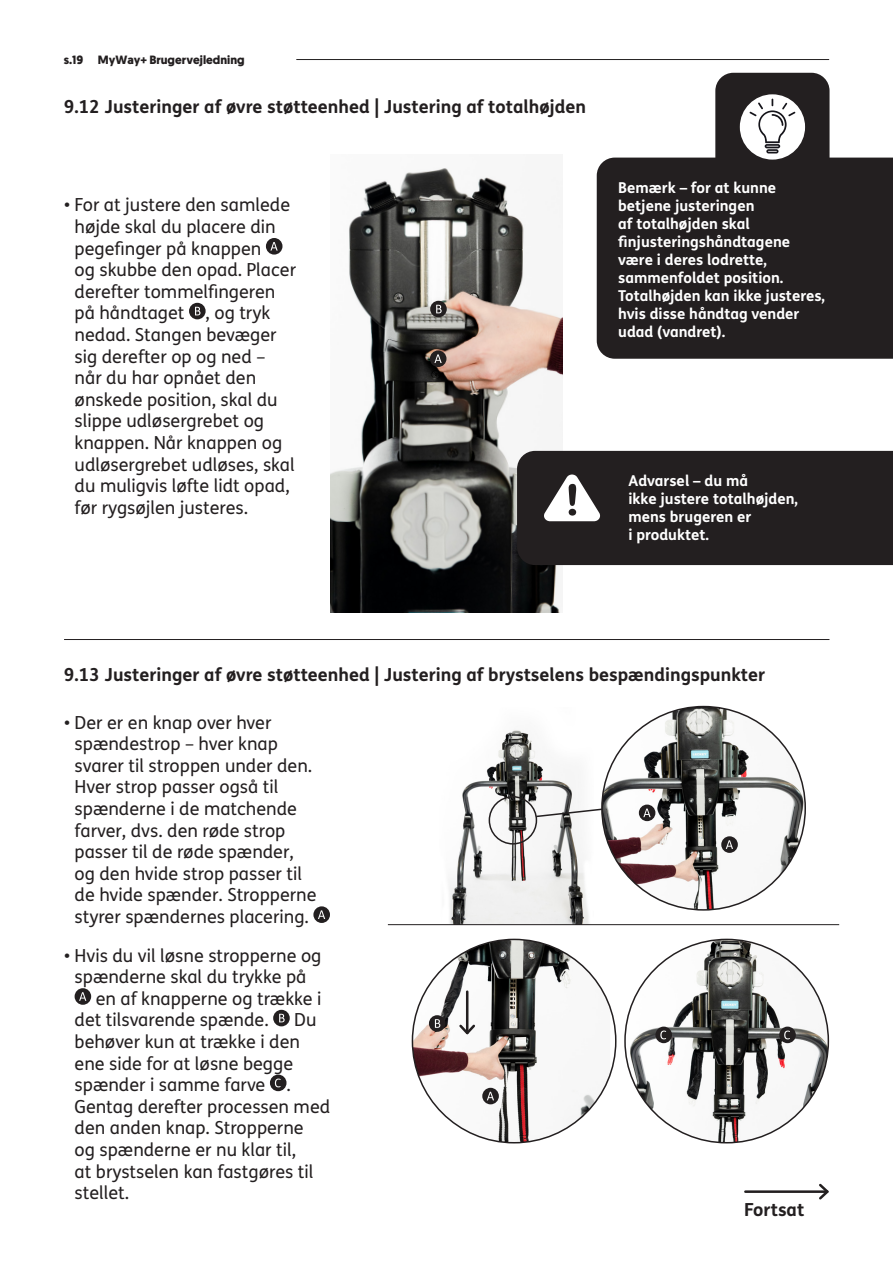
<style>
.page{position:relative;width:893px;height:1263px;background:#fff}
.page>*{position:absolute;margin:0;border:0;box-sizing:border-box;transform-origin:0 0}
.t1{font:18px/21.6px "FS Me";color:#231f20}
.t2{font:700 18px "FS Me";color:#231f20}
.t3{font:700 15px/18px "FS Me";color:#fff}
.t4{font:700 12px "Geomanist";color:#231f20}
</style>
<div class="page">
<hr style="left:297px;top:59px;width:532px;height:1px;background:#231f20">
<img style="left:449px;top:730px;width:140px;height:194px">
<img style="left:330px;top:168px;width:233px;height:444px">
<div style="left:597px;top:158px;width:296px;height:201px;background:#231f20"></div>
<svg style="left:313px;top:906px;width:17px;height:17px"></svg>
<svg style="left:318px;top:910px;width:7px;height:9px"></svg>
<div style="left:75px;top:988px;width:16px;height:17px;background:#231f20;border-radius:50%"></div>
<svg style="left:79px;top:992px;width:7px;height:9px"></svg>
<div style="left:273px;top:1010px;width:17px;height:16px;background:#231f20;border-radius:50%"></div>
<svg style="left:279px;top:1014px;width:6px;height:8px"></svg>
<div style="left:270px;top:1074px;width:16px;height:17px;background:#231f20;border-radius:50%"></div>
<svg style="left:275px;top:1078px;width:6px;height:9px"></svg>
<div style="left:266px;top:238px;width:16px;height:17px;background:#231f20;border-radius:50%"></div>
<svg style="left:270px;top:242px;width:8px;height:9px"></svg>
<div style="left:189px;top:303px;width:17px;height:16px;background:#231f20;border-radius:50%"></div>
<svg style="left:195px;top:307px;width:5px;height:8px"></svg>
<svg style="left:715px;top:73px;width:114px;height:164px"></svg>
<hr style="left:64px;top:639px;width:765px;height:1px;background:#231f20">
<hr style="left:388px;top:924px;width:451px;height:1px;background:#231f20">
<img style="left:602px;top:706px;width:203px;height:204px;border-radius:102px">
<img style="left:412px;top:939px;width:198px;height:204px">
<img style="left:625px;top:939px;width:203px;height:204px;border-radius:102px">
<div style="left:489px;top:796px;width:48px;height:48px;border:2px solid #231f20;border-radius:50%"></div>
<svg style="left:534px;top:807px;width:70px;height:11px"></svg>
<div style="left:482px;top:1088px;width:17px;height:16px;background:#231f20;border-radius:50%"></div>
<svg style="left:487px;top:1092px;width:7px;height:8px"></svg>
<div style="left:721px;top:836px;width:17px;height:17px;background:#231f20;border-radius:50%"></div>
<svg style="left:726px;top:840px;width:7px;height:9px"></svg>
<div style="left:639px;top:804px;width:16px;height:17px;background:#231f20;border-radius:50%"></div>
<svg style="left:643px;top:808px;width:8px;height:9px"></svg>
<hr style="left:466px;top:992px;width:2px;height:41px;background:#231f20">
<svg style="left:457px;top:1022px;width:20px;height:15px"></svg>
<div style="left:429px;top:1015px;width:16px;height:17px;background:#231f20;border-radius:50%"></div>
<svg style="left:435px;top:1019px;width:5px;height:9px"></svg>
<div style="left:655px;top:1026px;width:17px;height:17px;background:#231f20;border-radius:50%"></div>
<svg style="left:660px;top:1030px;width:6px;height:9px"></svg>
<div style="left:779px;top:1026px;width:17px;height:17px;background:#231f20;border-radius:50%"></div>
<svg style="left:784px;top:1030px;width:6px;height:9px"></svg>
<div style="left:517px;top:451px;width:376px;height:114px;background:#231f20"></div>
<hr style="left:745px;top:1190px;width:82px;height:3px;background:#231f20">
<svg style="left:817px;top:1183px;width:12px;height:17px"></svg>
<div style="left:430px;top:350px;width:16px;height:17px;background:#231f20;border-radius:50%"></div>
<svg style="left:434px;top:354px;width:8px;height:9px"></svg>
<div style="left:430px;top:301px;width:17px;height:16px;background:#231f20;border-radius:50%"></div>
<svg style="left:436px;top:305px;width:6px;height:8px"></svg>
<p class="t4" style="left:64px;top:51px;width:182px">s.19 MyWay+ Brugervejledning</p>
<p class="t2" style="left:64px;top:92px;width:524px">9.12 Justeringer af øvre støtteenhed | Justering af totalhøjden</p>
<p class="t1" style="left:75px;top:194px;width:223px;text-indent:-11px">• For at justere den samlede højde skal du placere din pegefinger på knappen<br>og skubbe den opad. Placer derefter tommelfingeren på håndtaget , og tryk nedad. Stangen bevæger sig derefter op og ned – når du har opnået den ønskede position, skal du slippe udløsergrebet og knappen. Når knappen og udløsergrebet udløses, skal du muligvis løfte lidt opad, før rygsøjlen justeres.</p>
<p class="t3" style="left:618px;top:178px;width:208px">Bemærk – for at kunne betjene justeringen<br>af totalhøjden skal finjusteringshåndtagene være i deres lodrette, sammenfoldet position.<br>Totalhøjden kan ikke justeres, hvis disse håndtag vender udad (vandret).</p>
<p class="t3" style="left:628px;top:471px;width:171px">Advarsel – du må<br>ikke justere totalhøjden, mens brugeren er<br>i produktet.</p>
<p class="t2" style="left:64px;top:660px;width:703px">9.13 Justeringer af øvre støtteenhed | Justering af brystselens bespændingspunkter</p>
<p class="t1" style="left:75px;top:711px;width:244px;text-indent:-11px">• Der er en knap over hver spændestrop – hver knap svarer til stroppen under den.<br>Hver strop passer også til spænderne i de matchende farver, dvs. den røde strop passer til de røde spænder, og den hvide strop passer til de hvide spænder. Stropperne styrer spændernes placering.</p>
<p class="t1" style="left:64px;top:944px;width:259px">• Hvis du vil løsne stropperne og</p>
<p class="t1" style="left:75px;top:966px;width:233px">spænderne skal du trykke på</p>
<p class="t1" style="left:96px;top:987px;width:227px">en af knapperne og trække i</p>
<p class="t1" style="left:75px;top:1009px;width:196px">det tilsvarende spænde.</p>
<p class="t1" style="left:75px;top:1009px;width:257px;text-indent:220px">Du behøver kun at trække i den ene side for at løsne begge spænder i samme farve .<br>Gentag derefter processen med den anden knap. Stropperne<br>og spænderne er nu klar til,<br>at brystselen kan fastgøres til stellet.</p>
<p class="t2" style="left:744px;top:1196px;width:62px">Fortsat</p>
</div>
